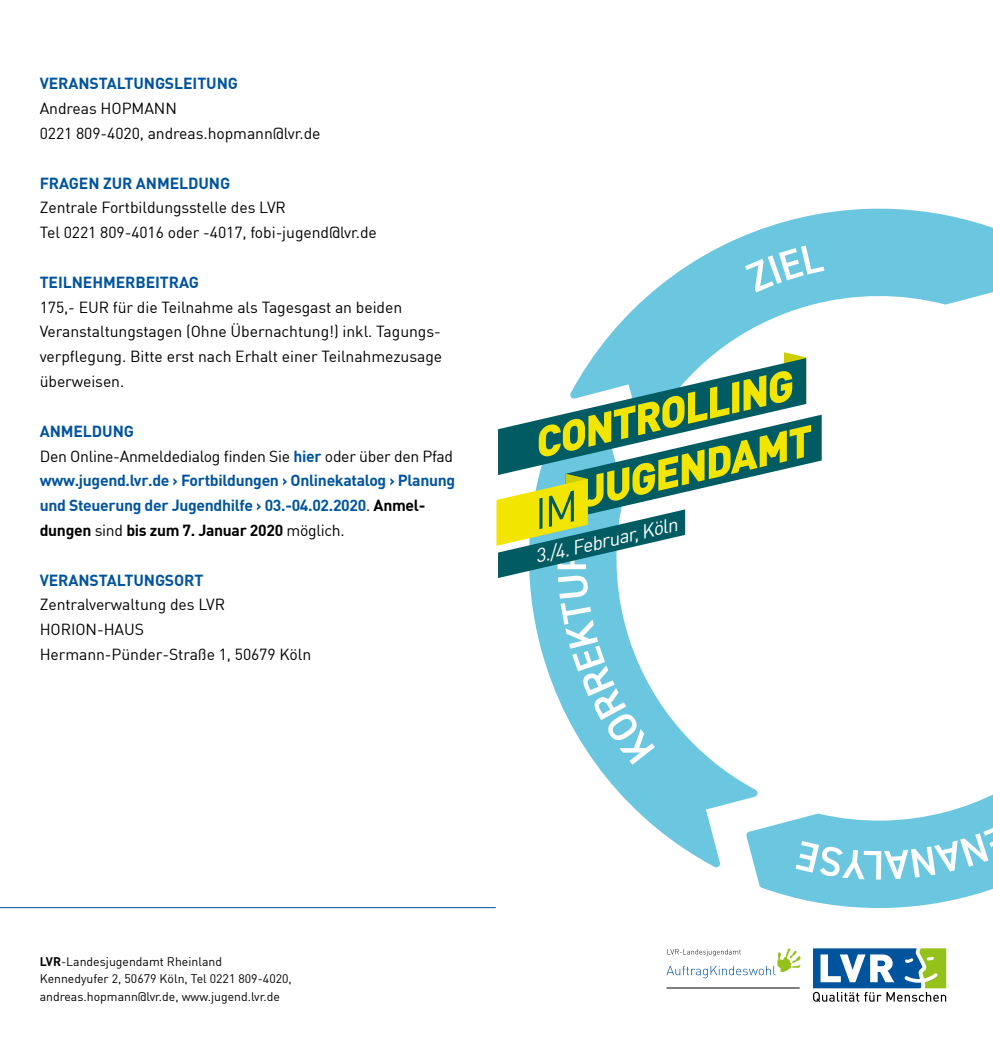
<style>
.page{position:relative;width:993px;height:1042px;background:#fff}
.page>*{position:absolute;margin:0;border:0;box-sizing:border-box;transform-origin:0 0}
.t1{font:italic 900 42px/58.6px "DIN";color:#f2e500;text-align:right}
.t2{font:italic 19.25px "DIN";color:#fff}
.t3{font:15.75px/24.8px "DIN";letter-spacing:-.005em;color:#000}
.t4{font:700 15.75px/24.8px "DIN";letter-spacing:-.02em;color:#00549d}
.t5{font:12.25px/17.3px "DIN";color:#000}
.s1{font-weight:400;color:#000}
.s2{color:#000}
.s3{font-weight:700}
</style>
<div class="page">
<svg style="left:596px;top:209px;width:396px;height:226px"></svg>
<svg style="left:754px;top:791px;width:238px;height:117px;fill:#6bc7df"></svg>
<svg style="left:597px;top:765px;width:160px;height:102px"></svg>
<svg style="left:744px;top:246px;width:80px;height:46px"></svg>
<svg style="left:795px;top:825px;width:197px;height:54px"></svg>
<hr style="left:0;top:907px;width:495px;height:1px;background:#00549d">
<svg style="left:813px;top:948px;width:132px;height:54px"></svg>
<svg style="left:666px;top:948px;width:134px;height:30px"></svg>
<hr style="left:666px;top:987px;width:133px;height:1px;background:#000">
<svg style="left:496px;top:352px;width:325px;height:413px"></svg>
<p class="t4" style="left:40px;top:70px;width:200px">VERANSTALTUNGSLEITUNG</p>
<p class="t3" style="left:40px;top:96px;width:282px">Andreas HOPMANN<br>0221 809-4020, andreas.hopmann@lvr.de</p>
<p class="t4" style="left:40px;top:170px;width:192px">FRAGEN ZUR ANMELDUNG</p>
<p class="t3" style="left:40px;top:195px;width:338px">Zentrale Fortbildungsstelle des LVR<br>Tel 0221 809-4016 oder -4017, fobi-jugend@lvr.de</p>
<p class="t4" style="left:40px;top:269px;width:161px">TEILNEHMERBEITRAG</p>
<p class="t3" style="left:40px;top:294px;width:404px">175,- EUR für die Teilnahme als Tagesgast an beiden Veranstaltungstagen (Ohne Übernachtung!) inkl. Tagungs&shy;verpflegung. Bitte erst nach Erhalt einer Teilnahmezusage überweisen.</p>
<p class="t4" style="left:40px;top:418px;width:417px">ANMELDUNG<br><span class="s1">Den Online-Anmeldedialog finden Sie</span> hier <span class="s1">oder über den Pfad </span>www.jugend.lvr.de › Fortbildungen › Onlinekatalog › Planung und Steuerung der Jugendhilfe › 03.-04.02.2020<span class="s1">.</span> <span class="s2">Anmel&shy;dungen</span> <span class="s1">sind</span> <span class="s2">bis zum 7. Januar 2020</span> <span class="s1">möglich.</span></p>
<p class="t4" style="left:40px;top:567px;width:165px">VERANSTALTUNGSORT</p>
<p class="t3" style="left:40px;top:592px;width:273px">Zentralverwaltung des LVR<br>HORION-HAUS<br>Hermann-Pünder-Straße 1, 50679 Köln</p>
<h1 class="t1" style="left:526px;top:413px;width:271px;rotate:-13deg">CONTROLLING<br>JUGENDAMT</h1>
<p class="t2" style="left:532px;top:545px;width:147px;rotate:-13deg">3./4. Februar, Köln</p>
<p class="t5" style="left:40px;top:953px;width:253px"><span class="s3">LVR</span>-Landesjugendamt Rheinland<br>Kennedyufer 2, 50679 Köln, Tel 0221 809-4020, andreas.hopmann@lvr.de, www.jugend.lvr.de</p>
</div>
